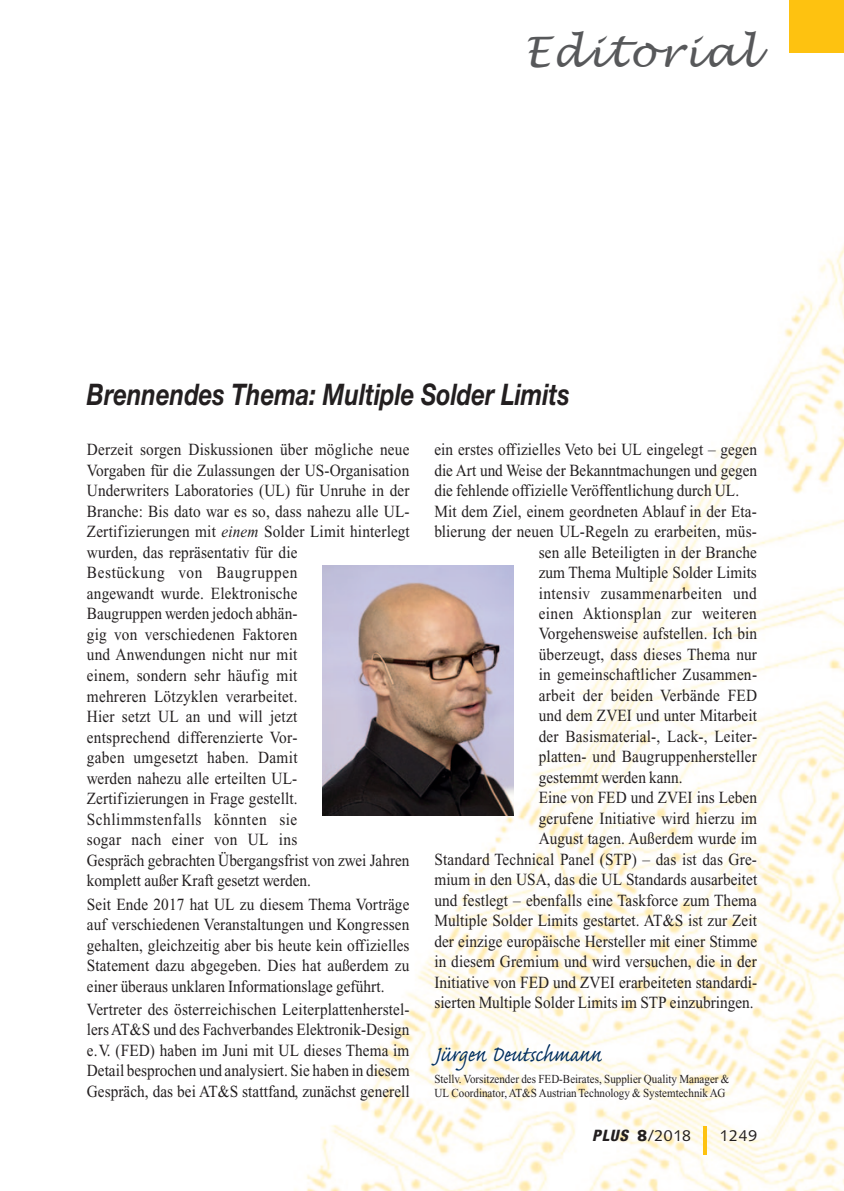
<style>
.page{position:relative;width:844px;height:1191px;background:#fff}
.page>*{position:absolute;margin:0;border:0;box-sizing:border-box;transform-origin:0 0}
.t1{font:italic 42px "Lucida Handwriting";letter-spacing:.05em;color:#57585a}
.t2{font:italic 700 29.75px "Helvetica Neue";color:#231f20;scale:.8 1}
.t3{font:28px "Caflisch Script Pro";color:#002e5e;scale:.9 1}
.t4{font:16.97px/20.5px "Times New Roman";letter-spacing:.005em;color:#231f20;text-align:justify;scale:.9 1}
.t5{font:16.97px "Times New Roman";letter-spacing:.03em;color:#231f20;scale:.9 1}
.t6{font:16.97px "Times New Roman";letter-spacing:.025em;color:#231f20;scale:.9 1}
.t7{font:15.75px "Syntax";letter-spacing:.05em;color:#231f20}
.t8{font:12.25px/14px "Times New Roman";color:#231f20;scale:.9 1}
.s1{font-style:italic}
.s2{font-family:"Helvetica Neue";font-weight:800;font-style:italic;font-stretch:condensed}
.s3{font-weight:900}
</style>
<div class="page">
<img style="left:294px;top:52px;width:549px;height:1139px">
<hr style="left:703px;top:1126px;width:3px;height:29px;background:#fec210">
<div style="left:789px;top:0;width:54px;height:52px;background:#fec210"></div>
<img style="left:322px;top:565px;width:191px;height:250px">
<h1 class="t1" style="left:524px;top:26px;width:234px">Editorial</h1>
<h2 class="t2" style="left:87px;top:376px;width:605px">Brennendes Thema: Multiple Solder Limits</h2>
<p class="t4" style="left:87px;top:439px;width:360px;text-align:left">Derzeit sorgen Diskussionen über mögliche neue Vorgaben für die Zulassungen der US-Organisation Underwriters Laboratories (UL) für Unruhe in der Branche: Bis dato war es so, dass nahezu alle UL-Zertifizierungen mit <span class="s1">einem</span> Solder Limit hinterlegt wurden, das repräsentativ für die<br>Bestückung von Baugruppen<br>angewandt wurde. Elektronische<br>Baugruppen werden jedoch abhän-<br>gig von verschiedenen Faktoren<br>und Anwendungen nicht nur mit<br>einem, sondern sehr häufig mit<br>mehreren Lötzyklen verarbeitet.<br>Hier setzt UL an und will jetzt<br>entsprechend differenzierte Vor-<br>gaben umgesetzt haben. Damit<br>werden nahezu alle erteilten UL-<br>Zertifizierungen in Frage gestellt.<br>Schlimmstenfalls könnten sie<br>sogar nach einer von UL ins<br>Gespräch gebrachten Übergangsfrist von zwei Jahren komplett außer Kraft gesetzt werden.</p>
<p class="t4" style="left:87px;top:893px;width:360px">Seit Ende 2017 hat UL zu diesem Thema Vorträge auf verschiedenen Veranstaltungen und Kongressen gehalten, gleichzeitig aber bis heute kein offizielles Statement dazu abgegeben. Dies hat außerdem zu einer überaus unklaren Informationslage geführt.</p>
<p class="t4" style="left:87px;top:998px;width:360px">Vertreter des österreichischen Leiterplattenherstel&shy;lers AT&amp;S und des Fachverbandes Elektronik-Design e.V. (FED) haben im Juni mit UL dieses Thema im Detail besprochen und analysiert. Sie haben in diesem Gespräch, das bei AT&amp;S stattfand, zunächst generell</p>
<p class="t4" style="left:434px;top:439px;width:360px">ein erstes offizielles Veto bei UL eingelegt – gegen</p>
<p class="t4" style="left:434px;top:460px;width:360px">die Art und Weise der Bekanntmachungen und gegen</p>
<p class="t4" style="left:434px;top:480px;width:340px">die fehlende offizielle Veröffentlichung durch UL.</p>
<p class="t4" style="left:434px;top:501px;width:360px">Mit dem Ziel, einem geordneten Ablauf in der Eta-</p>
<p class="t4" style="left:434px;top:521px;width:360px">blierung der neuen UL-Regeln zu erarbeiten, müs-</p>
<p class="t4" style="left:538px;top:541px;width:244px">sen alle Beteiligten in der Branche</p>
<p class="t4" style="left:538px;top:562px;width:244px">zum Thema Multiple Solder Limits</p>
<p class="t5" style="left:538px;top:583px;width:244px">intensiv zusammenarbeiten und</p>
<p class="t6" style="left:538px;top:604px;width:244px">einen Aktionsplan zur weiteren</p>
<p class="t4" style="left:538px;top:623px;width:244px">Vorgehensweise aufstellen. Ich bin</p>
<p class="t4" style="left:538px;top:644px;width:244px">überzeugt, dass dieses Thema nur</p>
<p class="t4" style="left:538px;top:664px;width:244px">in gemeinschaftlicher Zusammen-</p>
<p class="t4" style="left:538px;top:685px;width:244px">arbeit der beiden Verbände FED</p>
<p class="t4" style="left:538px;top:705px;width:244px">und dem ZVEI und unter Mitarbeit</p>
<p class="t4" style="left:538px;top:726px;width:244px">der Basismaterial-, Lack-, Leiter-</p>
<p class="t4" style="left:538px;top:746px;width:244px">platten- und Baugruppenhersteller</p>
<p class="t4" style="left:538px;top:767px;width:161px">gestemmt werden kann.</p>
<p class="t4" style="left:538px;top:787px;width:244px">Eine von FED und ZVEI ins Leben</p>
<p class="t4" style="left:538px;top:808px;width:244px">gerufene Initiative wird hierzu im</p>
<p class="t4" style="left:538px;top:828px;width:244px">August tagen. Außerdem wurde im</p>
<p class="t4" style="left:434px;top:849px;width:360px">Standard Technical Panel (STP) – das ist das Gre-</p>
<p class="t4" style="left:434px;top:869px;width:360px">mium in den USA, das die UL Standards ausarbeitet</p>
<p class="t4" style="left:434px;top:890px;width:360px">und festlegt – ebenfalls eine Taskforce zum Thema</p>
<p class="t4" style="left:434px;top:910px;width:360px">Multiple Solder Limits gestartet. AT&amp;S ist zur Zeit</p>
<p class="t4" style="left:434px;top:930px;width:360px">der einzige europäische Hersteller mit einer Stimme</p>
<p class="t4" style="left:434px;top:951px;width:359px">in diesem Gremium und wird versuchen, die in der</p>
<p class="t4" style="left:434px;top:971px;width:360px">Initiative von FED und ZVEI erarbeiteten standardi-</p>
<p class="t4" style="left:434px;top:992px;width:356px">sierten Multiple Solder Limits im STP einzubringen.</p>
<h3 class="t3" style="left:434px;top:1040px;width:188px">Jürgen Deutschmann</h3>
<p class="t8" style="left:434px;top:1071px;width:329px">Stellv. Vorsitzender des FED-Beirates, Supplier Quality Manager &amp;<br>UL Coordinator, AT&amp;S Austrian Technology &amp; Systemtechnik AG</p>
<p class="t7" style="left:592px;top:1126px;width:100px"><span class="s2">PLUS</span> <span class="s3">8</span>/2018</p>
<p class="t7" style="left:719px;top:1126px;width:39px">1249</p>
</div>
